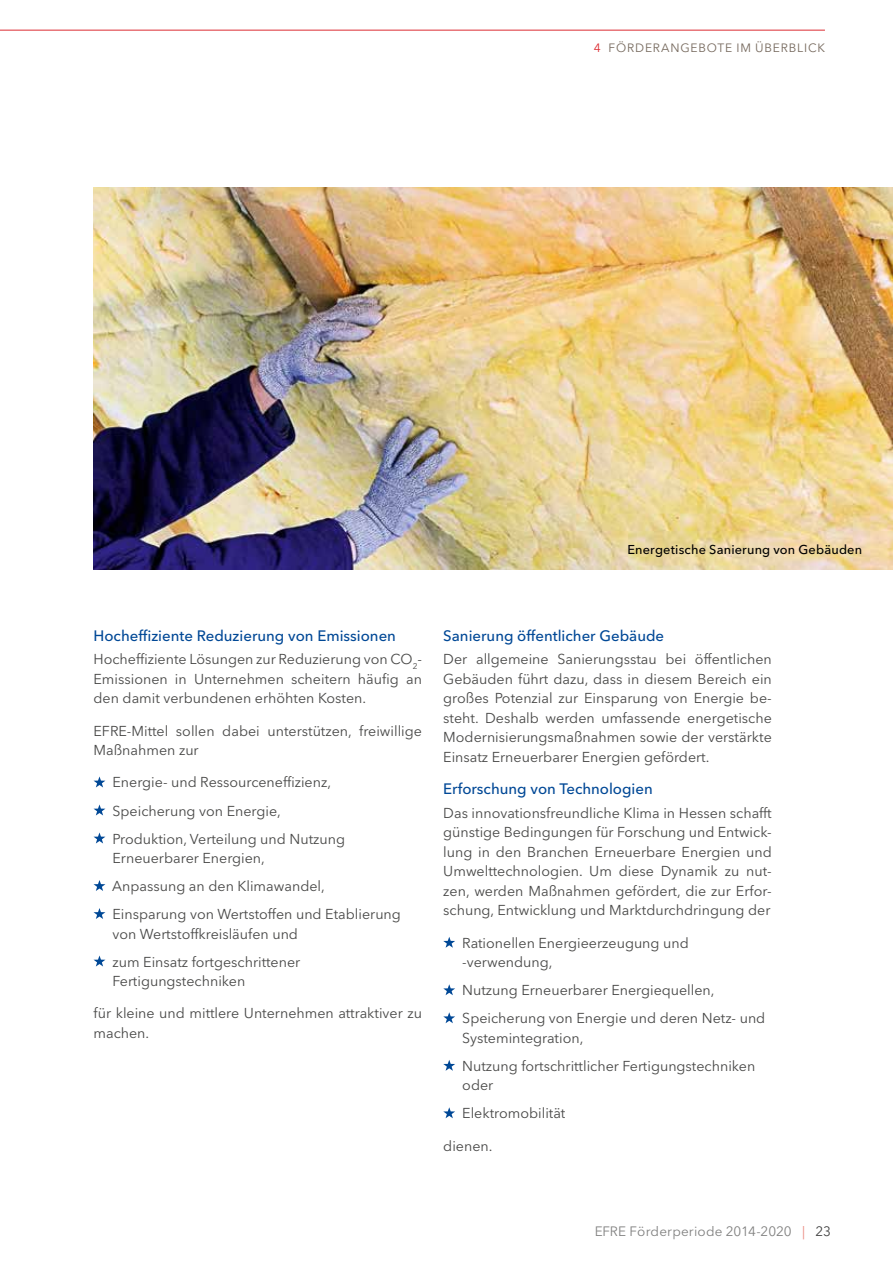
<style>
.page{position:relative;width:893px;height:1263px;background:#fff}
.page>*{position:absolute;margin:0;border:0;box-sizing:border-box;transform-origin:0 0}
.t1{font:500 15px "Avenir Next LT Pro";color:#004896}
.t2{font:14.25px/19.5px "Avenir Next LT Pro";color:#484847}
.t3{font:13.5px "Avenir Next LT Pro";letter-spacing:.005em;color:#565655}
.t4{font:500 12.75px "Avenir Next LT Pro";letter-spacing:.015em;color:#000}
.t5{font:12px "Avenir Next LT Pro";letter-spacing:.07em;color:#75685c}
.s1{color:#dc2c32}
.s2{color:#e35f53}
.s3{color:#000}
</style>
<div class="page">
<hr style="left:0;top:30px;width:825px;height:1px;background:#dc2c32">
<svg style="left:94px;top:776px;width:11px;height:11px"></svg>
<svg style="left:94px;top:804px;width:11px;height:11px"></svg>
<svg style="left:94px;top:832px;width:11px;height:11px"></svg>
<svg style="left:94px;top:880px;width:11px;height:11px"></svg>
<svg style="left:94px;top:908px;width:11px;height:11px"></svg>
<svg style="left:94px;top:955px;width:11px;height:11px"></svg>
<svg style="left:443px;top:937px;width:12px;height:11px"></svg>
<svg style="left:443px;top:984px;width:12px;height:11px"></svg>
<svg style="left:443px;top:1012px;width:12px;height:11px"></svg>
<svg style="left:443px;top:1060px;width:12px;height:11px"></svg>
<svg style="left:443px;top:1107px;width:12px;height:11px"></svg>
<img style="left:94px;top:187px;width:799px;height:383px">
<p class="t5" style="left:594px;top:40px;width:43px"><span class="s1">4</span> Fördera</p>
<p class="t5" style="left:670px;top:40px;width:20px">ngeb</p>
<p class="t5" style="left:707px;top:40px;width:67px">ote im Überblick</p>
<p class="t4" style="left:627px;top:542px;width:236px">Energetische Sanierung von Gebäuden</p>
<p class="t1" style="left:94px;top:626px;width:304px">Hocheffiziente Reduzierung von Emissionen</p>
<p class="t2" style="left:94px;top:650px;width:330px;text-align:justify">Hocheffiziente Lösungen zur Reduzierung von CO<sub>2</sub>- Emissionen in Unternehmen scheitern häufig an den damit verbundenen erhöhten Kosten.</p>
<p class="t2" style="left:94px;top:721px;width:330px">EFRE-Mittel sollen dabei unterstützen, freiwillige<br>Maßnahmen zur</p>
<p class="t2" style="left:113px;top:768px;width:234px;line-height:28px">Energie- und Ressourceneffizienz,<br>Speicherung von Energie,<br>Produktion, Verteilung und N utzung</p>
<p class="t2" style="left:112px;top:844px;width:290px;line-height:28px">Erneuerbarer Energien,<br>Anpassung an den Klimawandel,<br>Einsparung von Wertstoffen und Etablierung</p>
<p class="t2" style="left:113px;top:919px;width:189px;line-height:28px">von Wertstoffkreisläufen und zum Einsatz fortgeschrittener</p>
<p class="t2" style="left:113px;top:971px;width:134px">Fertigungstechniken</p>
<p class="t2" style="left:94px;top:1003px;width:330px">für kleine und mittlere Unternehmen attraktiver zu machen.</p>
<p class="t1" style="left:443px;top:626px;width:222px">Sanierung öffentlicher Gebäude</p>
<p class="t2" style="left:443px;top:650px;width:330px;text-align:justify">Der allgemeine Sanierungsstau bei öffentlichen Gebäuden führt dazu, dass in diesem Bereich ein großes Potenzial zur Einsparung von Energie be&shy;steht. Deshalb werden umfassende energetische Modernisierungsmaßnahmen sowie der verstärkte Einsatz Erneuerbarer Energien gefördert.</p>
<p class="t1" style="left:443px;top:780px;width:211px">Erforschung von Technologien</p>
<p class="t2" style="left:443px;top:803px;width:330px;text-align:justify">Das innovationsfreundliche Klima in Hessen schafft günstige Bedingungen für Forschung und Entwick&shy;lung in den Branchen Erneuerbare Energien und Umwelttechnologien. Um diese Dynamik zu nut&shy;zen, werden Maßnahmen gefördert, die zur Erfor&shy;schung, Entwicklung und Marktdurchdringung der</p>
<p class="t2" style="left:462px;top:933px;width:228px">Rationellen Energieerzeugung und -verwendung,</p>
<p class="t2" style="left:462px;top:976px;width:305px;line-height:28px">N utzung Erneuerbarer Energiequellen,<br>Speicherung von Energie und deren Netz- und</p>
<p class="t2" style="left:462px;top:1024px;width:295px;line-height:28px">Systemintegration,<br>N utzung fortschrittlicher Fertigungstechniken</p>
<p class="t2" style="left:462px;top:1071px;width:105px;line-height:28px">oder<br>Elektromobilität</p>
<p class="t2" style="left:443px;top:1136px;width:51px">dienen.</p>
<p class="t3" style="left:594px;top:1223px;width:238px">EFRE Förderperiode 2014-2020 <span class="s2">|</span> <span class="s3">23</span></p>
</div>
